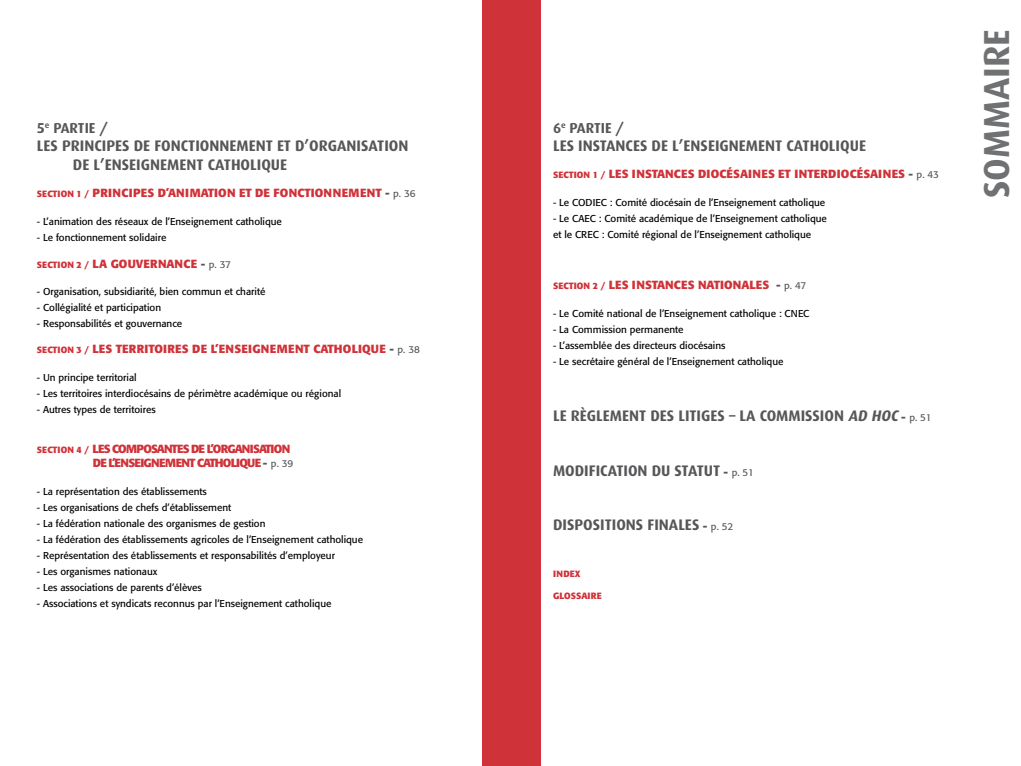
<style>
.page{position:relative;width:1021px;height:766px;background:#fff}
.page>*{position:absolute;margin:0;border:0;box-sizing:border-box;transform-origin:0 0}
.t1{font:700 36.2px "Dax";color:#6f7172}
.t2{font:700 15.3px "Dax";color:#57575a}
.t3{font:700 14.4px "Dax";color:#57575a}
.t4{font:700 11.7px "Formata";letter-spacing:.02em;color:#d03239}
.t5{font:700 11.7px "Formata";color:#d03239}
.t6{font:700 11.7px "Formata";letter-spacing:-.08em;color:#d03239}
.t7{font:700 11.7px "Formata";letter-spacing:-.06em;color:#d03239}
.t8{font:9.9px "Formata";color:#000}
.t9{font:700 9px "Formata";letter-spacing:.01em;color:#d03239}
.s1{font-size:9px}
.s2{color:#57575a}
.s3{font-weight:400;font-size:9.9px;color:#57575a}
.s4{font-style:italic}
.s5{font-family:"Formata";font-size:11.7px}
.s6{font-family:"Formata";font-weight:400;font-size:9.9px}
</style>
<div class="page">
<div style="left:482px;top:0;width:58px;height:765px;background:#d03239"></div>
<p class="t3" style="left:37px;top:120px;width:72px">5<sup>e</sup> PARTIE /</p>
<p class="t2" style="left:37px;top:137px;width:373px">LES PRINCIPES DE FONCTIONNEMENT ET D’ORGANISATION</p>
<p class="t2" style="left:73px;top:156px;width:216px">DE L’ENSEIGNEMENT CATHOLIQUE</p>
<p class="t4" style="left:37px;top:185px;width:380px"><span class="s1">SECTION 1 /</span> PRINCIPES D’ANIMATION ET DE FONCTIONNEMENT <span class="s2">-</span> <span class="s3">p. 36</span></p>
<p class="t8" style="left:37px;top:215px;width:247px">- L’animation des réseaux de l’Enseignement catholique</p>
<p class="t8" style="left:37px;top:231px;width:131px">- Le fonctionnement solidaire</p>
<p class="t4" style="left:37px;top:256px;width:196px"><span class="s1">SECTION 2 /</span> LA GOUVERNANCE <span class="s2">-</span> <span class="s3">p. 37</span></p>
<p class="t8" style="left:37px;top:286px;width:230px">- Organisation, subsidiarité, bien commun et charité</p>
<p class="t8" style="left:37px;top:302px;width:126px">- Collégialité et participation</p>
<p class="t8" style="left:37px;top:318px;width:147px">- Responsabilités et gouvernance</p>
<p class="t4" style="left:37px;top:342px;width:384px"><span class="s1">SECTION 3 /</span> LES TERRITOIRES DE L’ENSEIGNEMENT CATHOLIQUE <span class="s2">-</span> <span class="s3">p. 38</span></p>
<p class="t8" style="left:37px;top:372px;width:101px">- Un principe territorial</p>
<p class="t8" style="left:37px;top:388px;width:306px">- Les territoires interdiocésains de périmètre académique ou régional</p>
<p class="t8" style="left:37px;top:404px;width:120px">- Autres types de territoires</p>
<p class="t6" style="left:37px;top:442px;width:255px"><span class="s1">SECTION 4 /</span> LES COMPOSANTES DE L’ORGANISATION</p>
<p class="t7" style="left:93px;top:456px;width:202px">DE L’ENSEIGNEMENT CATHOLIQUE <span class="s2">-</span> <span class="s3">p. 39</span></p>
<p class="t8" style="left:37px;top:485px;width:171px">- La représentation des établissements</p>
<p class="t8" style="left:37px;top:501px;width:196px">- Les organisations de chefs d’établissement</p>
<p class="t8" style="left:37px;top:517px;width:230px">- La fédération nationale des organismes de gestion</p>
<p class="t8" style="left:37px;top:533px;width:328px">- La fédération des établissements agricoles de l’Enseignement catholique</p>
<p class="t8" style="left:37px;top:549px;width:300px">- Représentation des établissements et responsabilités d’employeur</p>
<p class="t8" style="left:37px;top:565px;width:122px">- Les organismes nationaux</p>
<p class="t8" style="left:37px;top:581px;width:166px">- Les associations de parents d’élèves</p>
<p class="t8" style="left:37px;top:597px;width:296px">- Associations et syndicats reconnus par l’Enseignement catholique</p>
<p class="t3" style="left:553px;top:120px;width:72px">6<sup>e</sup> PARTIE /</p>
<p class="t2" style="left:553px;top:137px;width:314px">LES INSTANCES DE L’ENSEIGNEMENT CATHOLIQUE</p>
<p class="t5" style="left:553px;top:167px;width:387px"><span class="s1">SECTION 1 /</span> LES INSTANCES DIOCÉSAINES ET INTERDIOCÉSAINES <span class="s2">-</span> <span class="s3">p. 43</span></p>
<p class="t8" style="left:553px;top:196px;width:274px">- Le CODIEC : Comité diocésain de l’Enseignement catholique</p>
<p class="t8" style="left:553px;top:212px;width:275px">- Le CAEC : Comité académique de l’Enseignement catholique</p>
<p class="t8" style="left:553px;top:228px;width:260px">et le CREC : Comité régional de l’Enseignement catholique</p>
<p class="t5" style="left:553px;top:277px;width:255px"><span class="s1">SECTION 2 /</span> LES INSTANCES NATIONALES <span class="s2">-</span> <span class="s3">p. 47</span></p>
<p class="t8" style="left:553px;top:307px;width:258px">- Le Comité national de l’Enseignement catholique : CNEC</p>
<p class="t8" style="left:553px;top:323px;width:132px">- La Commission permanente</p>
<p class="t8" style="left:553px;top:339px;width:174px">- L’assemblée des directeurs diocésains</p>
<p class="t8" style="left:553px;top:355px;width:232px">- Le secrétaire général de l’Enseignement catholique</p>
<p class="t2" style="left:553px;top:407px;width:380px">LE RÈGLEMENT DES LITIGES – LA COMMISSION <span class="s4">AD HOC</span><span class="s5">-</span> <span class="s6">p. 51</span></p>
<p class="t2" style="left:553px;top:462px;width:202px">MODIFICATION DU STATUT <span class="s5">-</span> <span class="s6">p. 51</span></p>
<p class="t2" style="left:553px;top:516px;width:182px">DISPOSITIONS FINALES <span class="s5">-</span> <span class="s6">p. 52</span></p>
<p class="t9" style="left:553px;top:568px;width:29px">INDEX</p>
<p class="t9" style="left:553px;top:590px;width:50px">GLOSSAIRE</p>
<p class="t1" style="left:976px;top:198px;width:170px;rotate:-90deg">SOMMAIRE</p>
</div>
